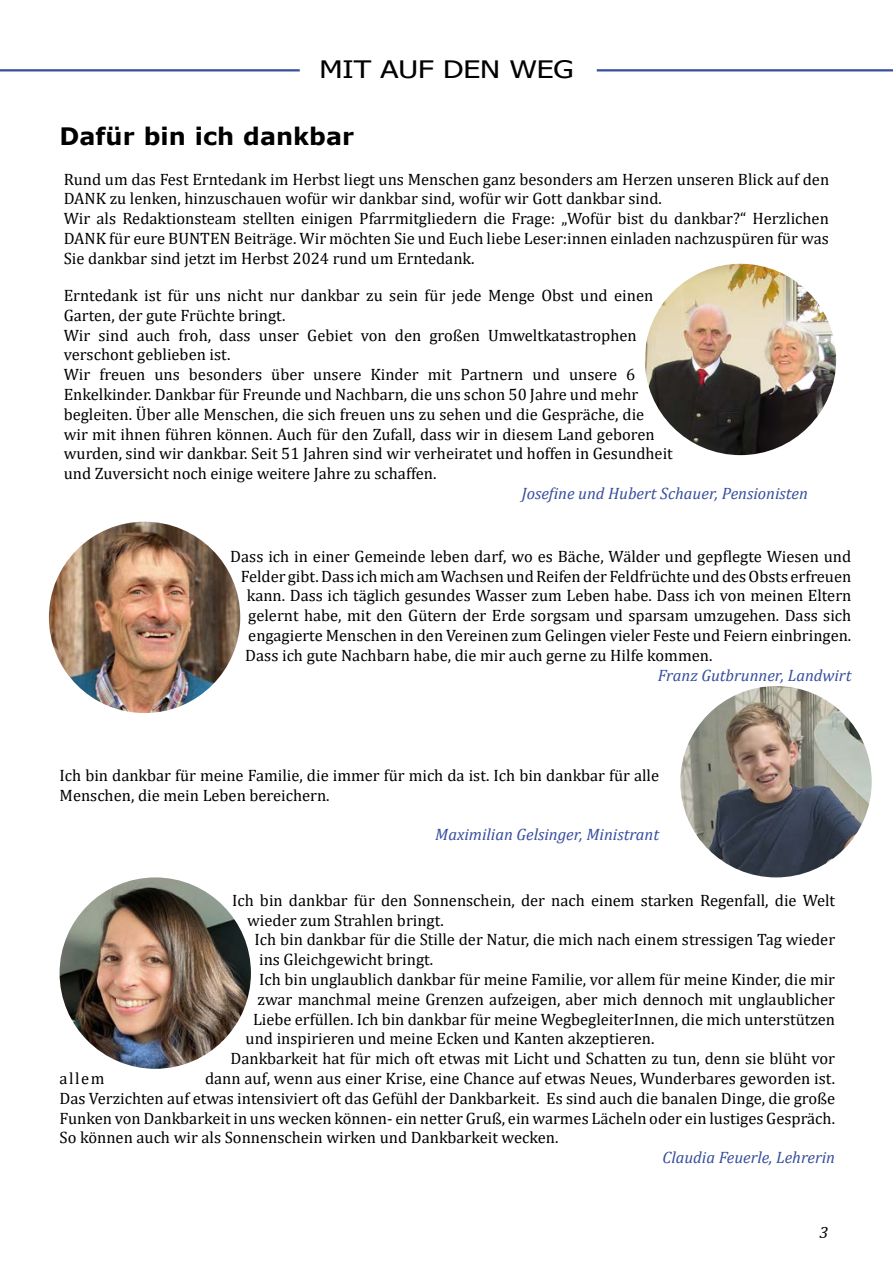
<style>
.page{position:relative;width:893px;height:1263px;background:#fff}
.page>*{position:absolute;margin:0;border:0;box-sizing:border-box;transform-origin:0 0}
.Titel{font:700 24px "Verdana";color:#000}
.t1{font:24px "Tahoma";color:#000;scale:1.25 1}
.Fließtext_neu{font:16.5px/19.8px "Cambria";color:#000}
.Fließtext_neu-2{font:italic 16.5px "Cambria";color:#364e9d}
.t2{font:italic 16.5px "Cambria";color:#000}
</style>
<div class="page">
<hr style="left:0;top:69px;width:300px;height:2px;background:#364e9d">
<hr style="left:597px;top:69px;width:296px;height:2px;background:#364e9d">
<img style="left:645px;top:264px;width:191px;height:191px;border-radius:96px">
<img style="left:49px;top:522px;width:191px;height:191px;border-radius:96px">
<img style="left:680px;top:686px;width:192px;height:191px;border-radius:96px">
<img style="left:60px;top:877px;width:191px;height:192px;border-radius:96px">
<p class="t1" style="left:319px;top:54px;width:205px">MIT AUF DEN WEG</p>
<p class="Titel" style="left:60px;top:119px;width:296px">Dafür bin ich dankbar</p>
<p class="Fließtext_neu" style="left:64px;top:169px;width:767px">Rund um das Fest Erntedank im Herbst liegt uns Menschen ganz besonders am Herzen unseren Blick auf den<br>DANK zu lenken, hinzuschauen wofür wir dankbar sind, wofür wir Gott dankbar sind.</p>
<p class="Fließtext_neu" style="left:64px;top:209px;width:767px;text-align:justify">Wir als Redaktionsteam stellten einigen Pfarrmitgliedern die Frage: „Wofür bist du dankbar?“ Herzlichen DANK für eure BUNTEN Beiträge. Wir möchten Sie und Euch liebe Leser:innen einladen nachzuspüren für was Sie dankbar sind jetzt im Herbst 2024 rund um Erntedank.</p>
<p class="Fließtext_neu" style="left:64px;top:285px;width:591px">Erntedank ist für uns nicht nur dankbar zu sein für jede Menge Obst und einen<br>Garten, der gute Früchte bringt.</p>
<p class="Fließtext_neu" style="left:64px;top:325px;width:574px">Wir sind auch froh, dass unser Gebiet von den großen Umweltkatastrophen verschont geblieben ist.</p>
<p class="Fließtext_neu" style="left:64px;top:365px;width:611px">Wir freuen uns besonders über unsere Kinder mit Partnern und unsere 6<br>Enkelkinder. Dankbar für Freunde und Nachbarn, die uns schon 50 Jahre und mehr begleiten. Über alle Menschen, die sich freuen uns zu sehen und die Gespräche, die<br>wir mit ihnen führen können. Auch für den Zufall, dass wir in diesem Land geboren wurden, sind wir dankbar. Seit 51 Jahren sind wir verheiratet und hoffen in Gesundheit und Zuversicht noch einige weitere Jahre zu schaffen.</p>
<p class="Fließtext_neu-2" style="left:522px;top:482px;width:288px">Josefine und Hubert Schauer, Pensionisten</p>
<p class="Fließtext_neu" style="left:230px;top:546px;width:623px">Dass ich in einer Gemeinde leben darf, wo es Bäche, Wälder und gepflegte Wiesen und</p>
<p class="Fließtext_neu" style="left:241px;top:566px;width:612px">Felder gibt. Dass ich mich am Wachsen und Reifen der Feldfrüchte und des Obsts erfreuen</p>
<p class="Fließtext_neu" style="left:247px;top:586px;width:606px">kann. Dass ich täglich gesundes Wasser zum Leben habe. Dass ich von meinen Eltern</p>
<p class="Fließtext_neu" style="left:248px;top:605px;width:605px">gelernt habe, mit den Gütern der Erde sorgsam und sparsam umzugehen. Dass sich</p>
<p class="Fließtext_neu" style="left:248px;top:625px;width:604px">engagierte Menschen in den Vereinen zum Gelingen vieler Feste und Feiern einbringen.</p>
<p class="Fließtext_neu" style="left:245px;top:645px;width:469px">Dass ich gute Nachbarn habe, die mir auch gerne zu Hilfe kommen.</p>
<p class="Fließtext_neu-2" style="left:658px;top:663px;width:195px">Franz Gutbrunner, Landwirt</p>
<p class="Fließtext_neu" style="left:60px;top:765px;width:601px">Ich bin dankbar für meine Familie, die immer für mich da ist. Ich bin dankbar für alle<br>Menschen, die mein Leben bereichern.</p>
<p class="Fließtext_neu-2" style="left:435px;top:823px;width:225px">Maximilian Gelsinger, Ministrant</p>
<p class="Fließtext_neu" style="left:247px;top:890px;width:589px;text-indent:-15px">Ich bin dankbar für den Sonnenschein, der nach einem starken Regenfall, die Welt wieder zum Strahlen bringt.</p>
<p class="Fließtext_neu" style="left:255px;top:930px;width:582px">Ich bin dankbar für die Stille der Natur, die mich nach einem stressigen Tag wieder ins Gleichgewicht bringt.</p>
<p class="Fließtext_neu" style="left:259px;top:969px;width:577px">Ich bin unglaublich dankbar für meine Familie, vor allem für meine Kinder, die mir</p>
<p class="Fließtext_neu" style="left:258px;top:989px;width:579px">zwar manchmal meine Grenzen aufzeigen, aber mich dennoch mit unglaublicher</p>
<p class="Fließtext_neu" style="left:253px;top:1009px;width:583px">Liebe erfüllen. Ich bin dankbar für meine WegbegleiterInnen, die mich unterstützen</p>
<p class="Fließtext_neu" style="left:246px;top:1029px;width:410px">und inspirieren und meine Ecken und Kanten akzeptieren.</p>
<p class="Fließtext_neu" style="left:231px;top:1049px;width:606px">Dankbarkeit hat für mich oft etwas mit Licht und Schatten zu tun, denn sie blüht vor</p>
<p class="Fließtext_neu" style="left:60px;top:1068px;width:777px;text-align:justify;text-indent:146px">dann auf, wenn aus einer Krise, eine Chance auf etwas Neues, Wunderbares geworden ist.<br>Das Verzichten auf etwas intensiviert oft das Gefühl der Dankbarkeit. Es sind auch die banalen Dinge, die große Funken von Dankbarkeit in uns wecken können- ein netter Gruß, ein warmes Lächeln oder ein lustiges Gespräch.</p>
<p class="Fließtext_neu" style="left:60px;top:1128px;width:500px">So können auch wir als Sonnenschein wirken und Dankbarkeit wecken.</p>
<p class="Fließtext_neu-2" style="left:662px;top:1146px;width:174px">Claudia Feuerle, Lehrerin</p>
<p class="Fließtext_neu" style="left:60px;top:1068px;width:46px">allem</p>
<p class="t2" style="left:820px;top:1221px;width:10px">3</p>
</div>
